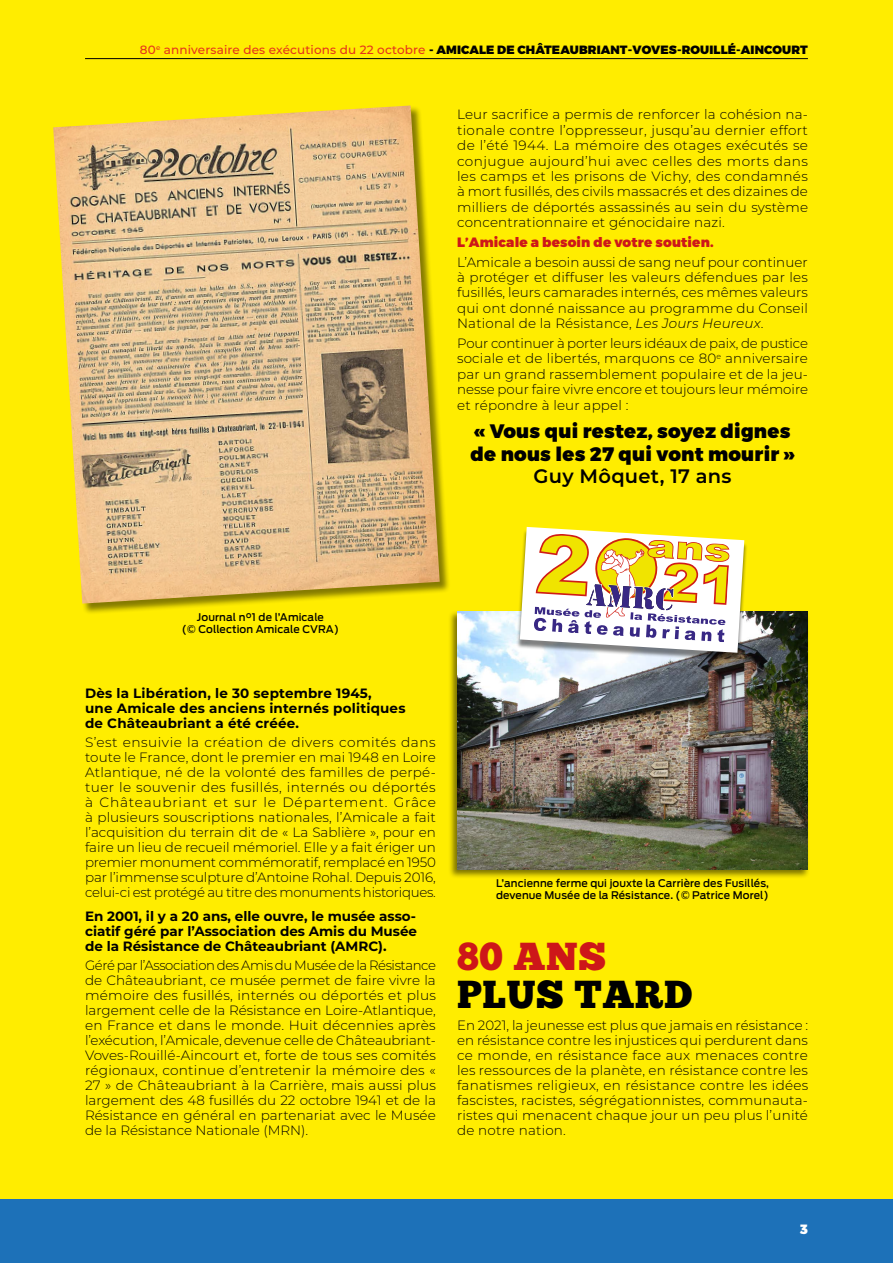
<style>
.page{position:relative;width:893px;height:1263px;background:#fff}
.page>*{position:absolute;margin:0;border:0;box-sizing:border-box;transform-origin:0 0}
.t1{font:39px/37.5px "Chunk Five";letter-spacing:.01em;color:#000}
.t2{font:900 19.5px/22.5px "Montserrat";letter-spacing:.01em;color:#000;text-align:center}
.t3{font:300 13.5px/15px "Montserrat";letter-spacing:.005em;color:#000;text-align:justify}
.t4{font:700 13.5px/15px "Montserrat";letter-spacing:.015em;color:#000}
.t5{font:900 13.5px "Montserrat";letter-spacing:.01em;color:#cd1719}
.t6{font:900 13.5px "Montserrat";color:#fff}
.t7{font:900 12px "Montserrat";letter-spacing:.01em;color:#000}
.t8{font:500 10.5px/12px "Antenna";letter-spacing:.01em;color:#000;text-align:center}
.s1{font-weight:500;color:#e6331d}
.s2{font-style:italic}
.s3{font-weight:600}
.s4{color:#cd1719}
</style>
<div class="page">
<div style="left:0;top:0;width:893px;height:1220px;background:#ffed00"></div>
<hr style="left:85px;top:58px;width:723px;height:1px;background:#000">
<div style="left:0;top:1199px;width:893px;height:64px;background:#1d71b8"></div>
<div style="left:53px;top:106px;width:398px;height:509px;background:#000;opacity:.48"></div>
<img style="left:53px;top:105px;width:387px;height:499px">
<div style="left:449px;top:610px;width:361px;height:269px;background:#000;opacity:.52"></div>
<img style="left:457px;top:612px;width:351px;height:257px">
<div style="left:517px;top:529px;width:231px;height:132px;background:#000;opacity:.5"></div>
<svg style="left:520px;top:527px;width:224px;height:126px"></svg>
<p class="t7" style="left:140px;top:42px;width:669px"><span class="s1">80</span><sup>e</sup> <span class="s1">anniversaire des exécutions du 22 octobre</span> - AMICALE DE CHÂTEAUBRIANT-VOVES-ROUILLÉ-AINCOURT</p>
<p class="t3" style="left:457px;top:106px;width:352px;line-height:15.5px">Leur sacrifice a permis de renforcer la cohésion na&shy;tionale contre l’oppresseur, jusqu’au dernier effort de l’été 1944. La mémoire des otages exécutés se conjugue aujourd’hui avec celles des morts dans les camps et les prisons de Vichy, des condamnés à mort fusillés, des civils massacrés et des dizaines de milliers de déportés assassinés au sein du système concentrationnaire et génocidaire nazi.</p>
<p class="t5" style="left:457px;top:234px;width:258px">L’Amicale a besoin de votre soutien.</p>
<p class="t3" style="left:457px;top:254px;width:352px;line-height:15.5px">L’Amicale a besoin aussi de sang neuf pour continuer à protéger et diffuser les valeurs défendues par les fusillés, leurs camarades internés, ces mêmes valeurs qui ont donné naissance au programme du Conseil National de la Résistance, <span class="s2">Les Jours Heureux</span>.</p>
<p class="t3" style="left:457px;top:335px;width:352px;line-height:15.5px">Pour continuer à porter leurs idéaux de paix, de pustice sociale et de libertés, marquons ce 80<sup>e</sup> anniversaire par un grand rassemblement populaire et de la jeu&shy;nesse pour faire vivre encore et toujours leur mémoire et répondre à leur appel :</p>
<p class="t2" style="left:471px;top:421px;width:325px">« Vous qui restez, soyez dignes de nous les 27 qui vont mourir »<br><span class="s3">Guy Môquet, 17 ans</span></p>
<p class="t8" style="left:182px;top:611px;width:159px">Journal n°1 de l’Amicale<br>(© Collection Amicale CVRA)</p>
<p class="t4" style="left:85px;top:685px;width:322px">Dès la Libération, le 30 septembre 1945,<br>une Amicale des anciens internés politiques de Châteaubriant a été créée.</p>
<p class="t3" style="left:85px;top:734px;width:352px">S’est ensuivie la création de divers comités dans toute le France, dont le premier en mai 1948 en Loire Atlantique, né de la volonté des familles de perpé&shy;tuer le souvenir des fusillés, internés ou déportés à Châteaubriant et sur le Département. Grâce à plusieurs souscriptions nationales, l’Amicale a fait l’acquisition du terrain dit de « La Sablière », pour en faire un lieu de recueil mémoriel. Elle y a fait ériger un premier monument commémoratif, remplacé en 1950 par l’immense sculpture d’Antoine Rohal. Depuis 2016, celui-ci est protégé au titre des monuments historiques.</p>
<p class="t4" style="left:85px;top:907px;width:333px;text-align:justify">En 2001, il y a 20 ans, elle ouvre, le musée asso&shy;ciatif géré par l’Association des Amis du Musée de la Résistance de Châteaubriant (AMRC).</p>
<p class="t3" style="left:85px;top:957px;width:352px">Géré par l’Association des Amis du Musée de la Résistance de Châteaubriant, ce musée permet de faire vivre la mémoire des fusillés, internés ou déportés et plus largement celle de la Résistance en Loire-Atlantique, en France et dans le monde. Huit décennies après l’exécution, l’Amicale, devenue celle de Châteaubriant-Voves-Rouillé-Aincourt et, forte de tous ses comités régionaux, continue d’entretenir la mémoire des « 27 » de Châteaubriant à la Carrière, mais aussi plus largement des 48 fusillés du 22 octobre 1941 et de la Résistance en général en partenariat avec le Musée de la Résistance Nationale (MRN).</p>
<p class="t8" style="left:496px;top:877px;width:274px;text-align:left">L’ancienne ferme qui jouxte la Carrière des Fusillés, devenue Musée de la Résistance. (© Patrice Morel)</p>
<p class="t1" style="left:457px;top:938px;width:237px"><span class="s4">80 ANS<br></span>PLUS TARD</p>
<p class="t3" style="left:457px;top:1017px;width:352px">En 2021, la jeunesse est plus que jamais en résistance : en résistance contre les injustices qui perdurent dans ce monde, en résistance face aux menaces contre les ressources de la planète, en résistance contre les fanatismes religieux, en résistance contre les idées fascistes, racistes, ségrégationnistes, communauta&shy;ristes qui menacent chaque jour un peu plus l’unité de notre nation.</p>
<p class="t6" style="left:800px;top:1220px;width:9px">3</p>
</div>
